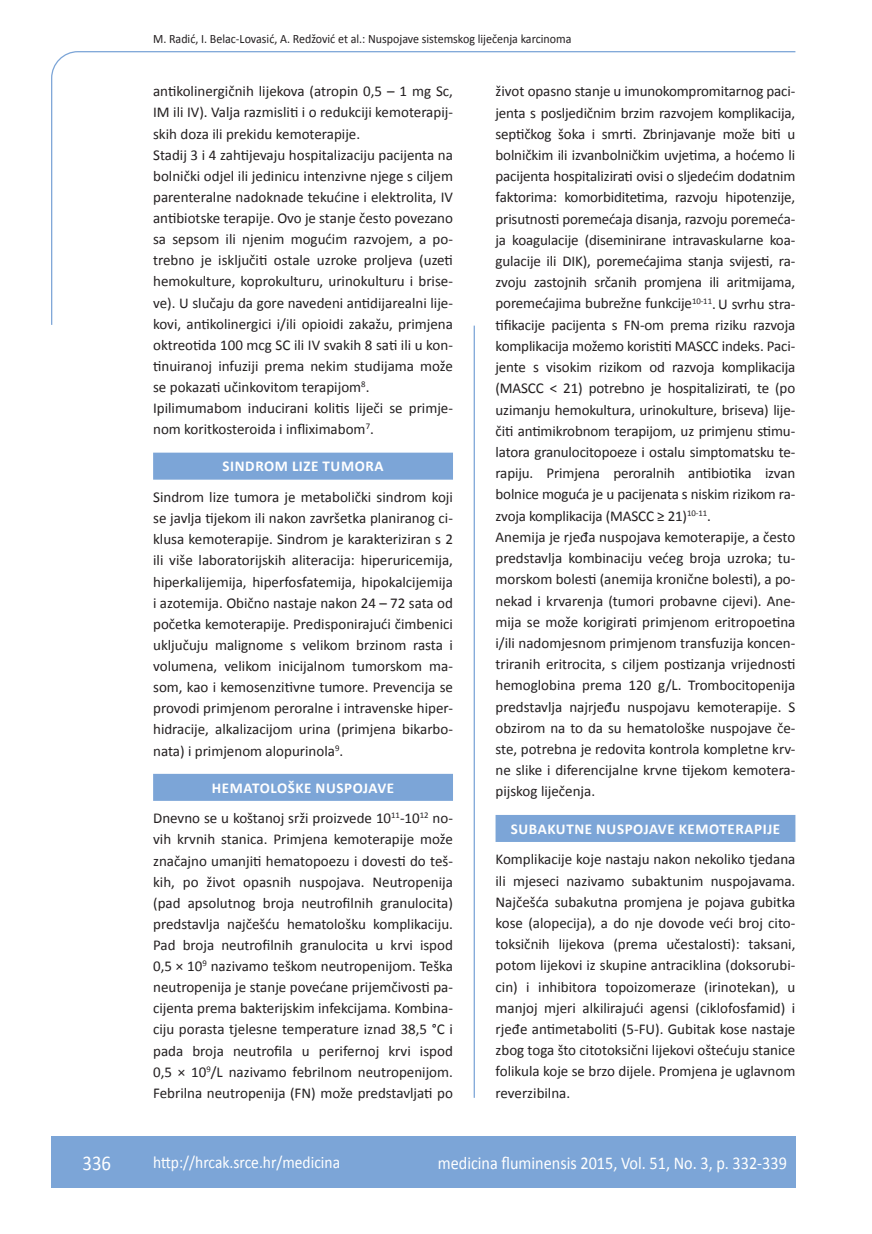
<style>
.page{position:relative;width:872px;height:1234px;background:#fff}
.page>*{position:absolute;margin:0;border:0;box-sizing:border-box;transform-origin:0 0}
.t1{font:21px "Calibri";color:#fff;scale:.9 1}
.t2{font:18px "Calibri";color:#fff;scale:.9 1}
.t3{font:17.25px "Calibri";color:#fff;scale:.9 1}
.t4{font:15px/21.1px "Calibri";letter-spacing:-.01em;color:#231f20;text-align:justify}
.t5{font:700 15px "Calibri";letter-spacing:.04em;color:#fff}
.t6{font:12.75px "Calibri";color:#231f20;scale:.94 1}
.s1{font-weight:700;color:#fff}
</style>
<div class="page">
<svg style="left:51px;top:51px;width:745px;height:274px"></svg>
<hr style="left:473px;top:325px;width:2px;height:772px;background:#7ca5d7">
<div style="left:51px;top:1135px;width:744px;height:51px;background:#7ca5d7"></div>
<div style="left:153px;top:452px;width:300px;height:27px;background:#7ca5d7"></div>
<div style="left:153px;top:773px;width:300px;height:27px;background:#7ca5d7"></div>
<div style="left:495px;top:814px;width:300px;height:27px;background:#7ca5d7"></div>
<p class="t6" style="left:153px;top:30px;width:446px">M. Radić, I. Belac-Lovasić, A. Redžović et al.: Nuspojave sistemskog liječenja karcinoma</p>
<p class="t4" style="left:153px;top:80px;width:301px;text-align:left">antikolinergičnih lijekova (atropin 0,5 – 1 mg Sc, IM ili IV). Valja razmisliti i o redukciji kemoterapij&shy;skih doza ili prekidu kemoterapije.<br>Stadij 3 i 4 zahtijevaju hospitalizaciju pacijenta na bolnički odjel ili jedinicu intenzivne njege s ciljem parenteralne nadoknade tekućine i elektrolita, IV antibiotske terapije. Ovo je stanje često povezano sa sepsom ili njenim mogućim razvojem, a po&shy;trebno je isključiti ostale uzroke proljeva (uzeti hemokulture, koprokulturu, urinokulturu i brise&shy;ve). U slučaju da gore navedeni antidijarealni lije&shy;kovi, antikolinergici i/ili opioidi zakažu, primjena oktreotida 100 mcg SC ili IV svakih 8 sati ili u kon&shy;tinuiranoj infuziji prema nekim studijama može se pokazati učinkovitom terapijom<sup>8</sup>.<br>Ipilimumabom inducirani kolitis liječi se primje&shy;nom koritkosteroida i infliximabom<sup>7</sup>.</p>
<p class="t5" style="left:222px;top:457px;width:162px">SINDROM LIZE TUMORA</p>
<p class="t4" style="left:153px;top:485px;width:301px">Sindrom lize tumora je metabolički sindrom koji se javlja tijekom ili nakon završetka planiranog ci&shy;klusa kemoterapije. Sindrom je karakteriziran s 2 ili više laboratorijskih aliteracija: hiperuricemija, hiperkalijemija, hiperfosfatemija, hipokalcijemija i azotemija. Obično nastaje nakon 24 – 72 sata od početka kemoterapije. Predisponirajući čimbenici uključuju malignome s velikom brzinom rasta i volumena, velikom inicijalnom tumorskom ma&shy;som, kao i kemosenzitivne tumore. Prevencija se provodi primjenom peroralne i intravenske hiper&shy;hidracije, alkalizacijom urina (primjena bikarbo&shy;nata) i primjenom alopurinola<sup>9</sup>.</p>
<p class="t4" style="left:153px;top:771px;width:301px;line-height:30.6px;text-align:center"><span class="s1">HEMATOLOŠKE NUSPOJAVE<br></span>Dnevno se u koštanoj srži proizvede 10<sup>11</sup>-10<sup>12</sup> no-</p>
<p class="t4" style="left:153px;top:827px;width:301px">vih krvnih stanica. Primjena kemoterapije može značajno umanjiti hematopoezu i dovesti do teš&shy;kih, po život opasnih nuspojava. Neutropenija (pad apsolutnog broja neutrofilnih granulocita) predstavlja najčešću hematološku komplikaciju.<br>Pad broja neutrofilnih granulocita u krvi ispod 0,5 × 10<sup>9</sup> nazivamo teškom neutropenijom. Teška neutropenija je stanje povećane prijemčivosti pa&shy;cijenta prema bakterijskim infekcijama. Kombina&shy;ciju porasta tjelesne temperature iznad 38,5 °C i pada broja neutrofila u perifernoj krvi ispod 0,5 × 10<sup>9</sup>/L nazivamo febrilnom neutropenijom.<br>Febrilna neutropenija (FN) može predstavljati po</p>
<p class="t4" style="left:495px;top:80px;width:301px;text-align:left">život opasno stanje u imunokompromitarnog paci&shy;jenta s posljedičnim brzim razvojem komplikacija, septičkog šoka i smrti. Zbrinjavanje može biti u bolničkim ili izvanbolničkim uvjetima, a hoćemo li pacijenta hospitalizirati ovisi o sljedećim dodatnim faktorima: komorbiditetima, razvoju hipotenzije, prisutnosti poremećaja disanja, razvoju poremeća&shy;ja koagulacije (diseminirane intravaskularne koa&shy;gulacije ili DIK), poremećajima stanja svijesti, ra&shy;zvoju zastojnih srčanih promjena ili aritmijama, poremećajima bubrežne funkcije<sup>10-11</sup>. U svrhu stra&shy;tifikacije pacijenta s FN-om prema riziku razvoja komplikacija možemo koristiti MASCC indeks. Paci&shy;jente s visokim rizikom od razvoja komplikacija (MASCC &lt; 21) potrebno je hospitalizirati, te (po uzimanju hemokultura, urinokulture, briseva) lije&shy;čiti antimikrobnom terapijom, uz primjenu stimu&shy;latora granulocitopoeze i ostalu simptomatsku te&shy;rapiju. Primjena peroralnih antibiotika izvan bolnice moguća je u pacijenata s niskim rizikom ra&shy;zvoja komplikacija (MASCC ≥ 21)<sup>10-11</sup>.<br>Anemija je rjeđa nuspojava kemoterapije, a često predstavlja kombinaciju većeg broja uzroka; tu&shy;morskom bolesti (anemija kronične bolesti), a po&shy;nekad i krvarenja (tumori probavne cijevi). Ane&shy;mija se može korigirati primjenom eritropoetina i/ili nadomjesnom primjenom transfuzija koncen&shy;triranih eritrocita, s ciljem postizanja vrijednosti hemoglobina prema 120 g/L. Trombocitopenija predstavlja najrjeđu nuspojavu kemoterapije. S obzirom na to da su hematološke nuspojave če&shy;ste, potrebna je redovita kontrola kompletne krv&shy;ne slike i diferencijalne krvne tijekom kemotera&shy;pijskog liječenja.</p>
<p class="t5" style="left:511px;top:819px;width:271px">SUBAKUTNE NUSPOJAVE KEMOTERAPIJE</p>
<p class="t4" style="left:495px;top:847px;width:301px">Komplikacije koje nastaju nakon nekoliko tjedana ili mjeseci nazivamo subaktunim nuspojavama.<br>Najčešća subakutna promjena je pojava gubitka kose (alopecija), a do nje dovode veći broj cito&shy;toksičnih lijekova (prema učestalosti): taksani, potom lijekovi iz skupine antraciklina (doksorubi&shy;cin) i inhibitora topoizomeraze (irinotekan), u manjoj mjeri alkilirajući agensi (ciklofosfamid) i rjeđe antimetaboliti (5-FU). Gubitak kose nastaje zbog toga što citotoksični lijekovi oštećuju stanice folikula koje se brzo dijele. Promjena je uglavnom reverzibilna.</p>
<h1 class="t1" style="left:82px;top:1149px;width:33px">336</h1>
<p class="t3" style="left:153px;top:1150px;width:209px">http://hrcak.srce.hr/medicina</p>
<p class="t2" style="left:438px;top:1151px;width:389px">medicina fluminensis 2015, Vol. 51, No. 3, p. 332-339</p>
</div>
